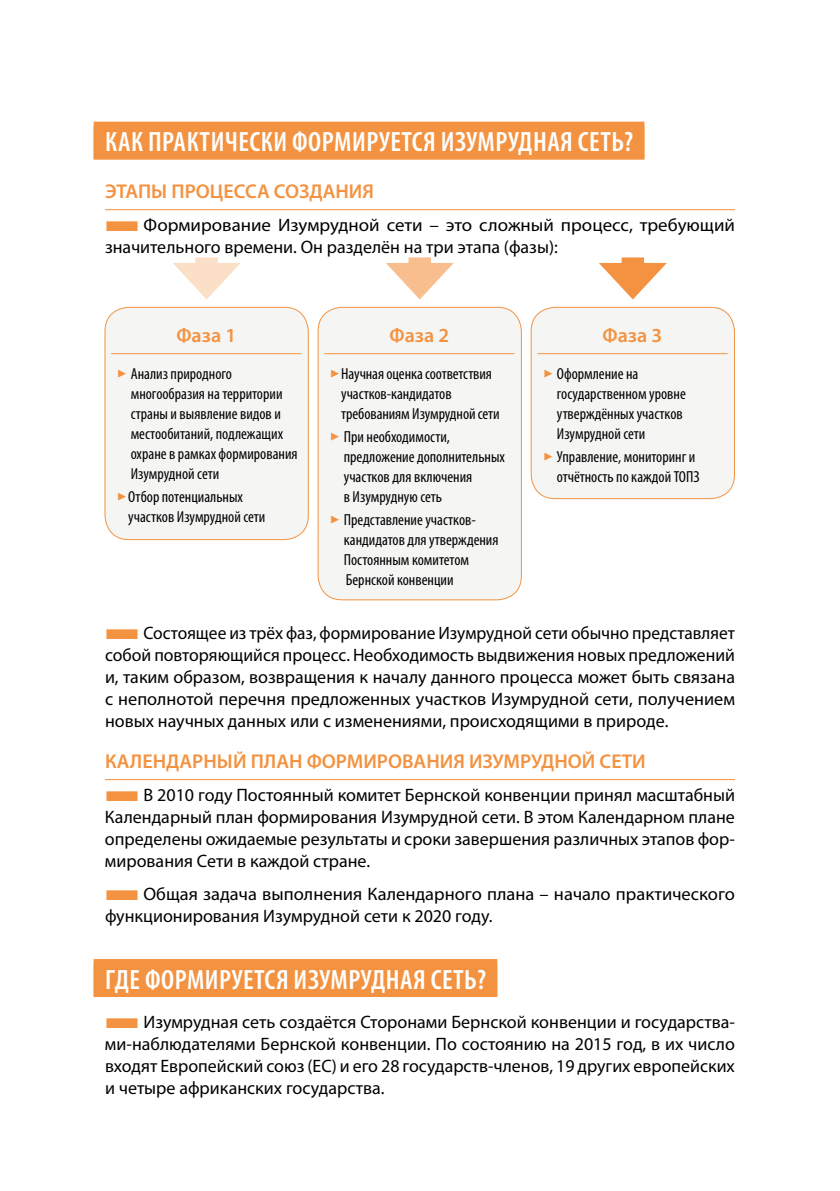
<style>
.page{position:relative;width:840px;height:1191px;background:#fff}
.page>*{position:absolute;margin:0;border:0;box-sizing:border-box;transform-origin:0 0}
.t1{font:600 condensed 28px "Myriad Pro";letter-spacing:.02em;color:#fff}
.t2{font:600 20px "Myriad Pro";color:#f39341}
.t3{font:18px/22px "Myriad Pro";color:#000;text-align:justify}
.t4{font:18px/22px "Myriad Pro";color:#000;scale:1.05 1}
.t5{font:condensed 16px/20px "Myriad Pro";color:#000}
.s1{color:#f39341}
</style>
<div class="page">
<div style="left:94px;top:122px;width:550px;height:38px;background:#f39341"></div>
<hr style="left:105px;top:209px;width:629px;height:1px;background:#f39341">
<hr style="left:105px;top:779px;width:629px;height:1px;background:#f39341">
<div style="left:94px;top:959px;width:403px;height:38px;background:#f39341"></div>
<div style="left:195px;top:257px;width:23px;height:20px;background:#fbdfc6"></div>
<svg style="left:173px;top:263px;width:67px;height:36px"></svg>
<div style="left:105px;top:307px;width:203px;height:232px;background:#f5f5f4;border-radius:24px"></div>
<hr style="left:111px;top:353px;width:190px;height:1px;background:#f39341">
<div style="left:104px;top:307px;width:204px;height:233px;border:1px solid #f39341;border-radius:24px"></div>
<div style="left:408px;top:257px;width:22px;height:20px;background:#f8be8d"></div>
<svg style="left:386px;top:263px;width:67px;height:36px"></svg>
<div style="left:318px;top:307px;width:203px;height:293px;background:#f5f5f4;border-radius:24px"></div>
<hr style="left:324px;top:353px;width:190px;height:1px;background:#f39341">
<div style="left:317px;top:307px;width:204px;height:293px;border:1px solid #f39341;border-radius:24px"></div>
<div style="left:621px;top:257px;width:22px;height:20px;background:#f39341"></div>
<svg style="left:599px;top:263px;width:67px;height:36px"></svg>
<div style="left:531px;top:307px;width:203px;height:191px;background:#f5f5f4;border-radius:24px"></div>
<hr style="left:537px;top:353px;width:190px;height:1px;background:#f39341">
<div style="left:530px;top:307px;width:204px;height:192px;border:1px solid #f39341;border-radius:24px"></div>
<h1 class="t1" style="left:105px;top:125px;width:529px">КАК ПРАКТИЧЕСКИ ФОРМИРУЕТСЯ ИЗУМРУДНАЯ СЕТЬ?</h1>
<p class="t2" style="left:105px;top:178px;width:270px">ЭТАПЫ ПРОЦЕССА СОЗДАНИЯ</p>
<p class="t4" style="left:105px;top:214px;width:601px"><span class="s1">■</span>Формирование Изумрудной сети – это сложный процесс, требующий значительного времени. Он разделён на три этапа (фазы):</p>
<p class="t2" style="left:176px;top:322px;width:61px">Фаза 1</p>
<p class="t5" style="left:131px;top:363px;width:168px;text-indent:-14px"><span class="s1">✓</span> Анализ природного многообразия на территории страны и выявление видов и местообитаний, подлежащих охране в рамках формирования<br>Изумрудной сети</p>
<p class="t5" style="left:128px;top:486px;width:138px;text-indent:-11px"><span class="s1">✓</span>Отбор потенциальных участков Изумрудной сети</p>
<p class="t2" style="left:389px;top:322px;width:61px">Фаза 2</p>
<p class="t5" style="left:341px;top:363px;width:160px;text-indent:-11px"><span class="s1">✓</span>Научная оценка соответствия участков-кандидатов требованиям Изумрудной сети</p>
<p class="t5" style="left:343px;top:426px;width:162px;text-indent:-14px"><span class="s1">✓</span> При необходимости, предложение дополнительных участков для включения<br>в Изумрудную сеть</p>
<p class="t5" style="left:343px;top:509px;width:156px;text-indent:-14px"><span class="s1">✓</span> Представление участков&shy;кандидатов для утверждения<br>Постоянным комитетом<br>Бернской конвенции</p>
<p class="t2" style="left:602px;top:322px;width:61px">Фаза 3</p>
<p class="t5" style="left:556px;top:363px;width:130px;text-indent:-14px"><span class="s1">✓</span> Оформление на государственном уровне утверждённых участков<br>Изумрудной сети</p>
<p class="t5" style="left:542px;top:446px;width:158px;text-align:right"><span class="s1">✓</span> Управление, мониторинг и отчётность по каждой ТОПЗ</p>
<p class="t3" style="left:105px;top:621px;width:631px"><span class="s1">■</span>Состоящее из трёх фаз, формирование Изумрудной сети обычно представляет собой повторяющийся процесс. Необходимость выдвижения новых предложений и, таким образом, возвращения к началу данного процесса может быть связана с неполнотой перечня предложенных участков Изумрудной сети, получением новых научных данных или с изменениями, происходящими в природе.</p>
<p class="t2" style="left:105px;top:748px;width:542px">КАЛЕНДАРНЫЙ ПЛАН ФОРМИРОВАНИЯ ИЗУМРУДНОЙ СЕТИ</p>
<p class="t3" style="left:105px;top:783px;width:631px"><span class="s1">■</span>В 2010 году Постоянный комитет Бернской конвенции принял масштабный Календарный план формирования Изумрудной сети. В этом Календарном плане определены ожидаемые результаты и сроки завершения различных этапов фор&shy;мирования Сети в каждой стране.</p>
<p class="t3" style="left:105px;top:883px;width:631px"><span class="s1">■</span>Общая задача выполнения Календарного плана – начало практического функционирования Изумрудной сети к 2020 году.</p>
<h1 class="t1" style="left:105px;top:962px;width:382px">ГДЕ ФОРМИРУЕТСЯ ИЗУМРУДНАЯ СЕТЬ?</h1>
<p class="t3" style="left:105px;top:1010px;width:631px"><span class="s1">■</span>Изумрудная сеть создаётся Сторонами Бернской конвенции и государства&shy;ми-наблюдателями Бернской конвенции. По состоянию на 2015 год, в их число входят Европейский союз (ЕС) и его 28 государств-членов, 19 других европейских и четыре африканских государства.</p>
</div>
